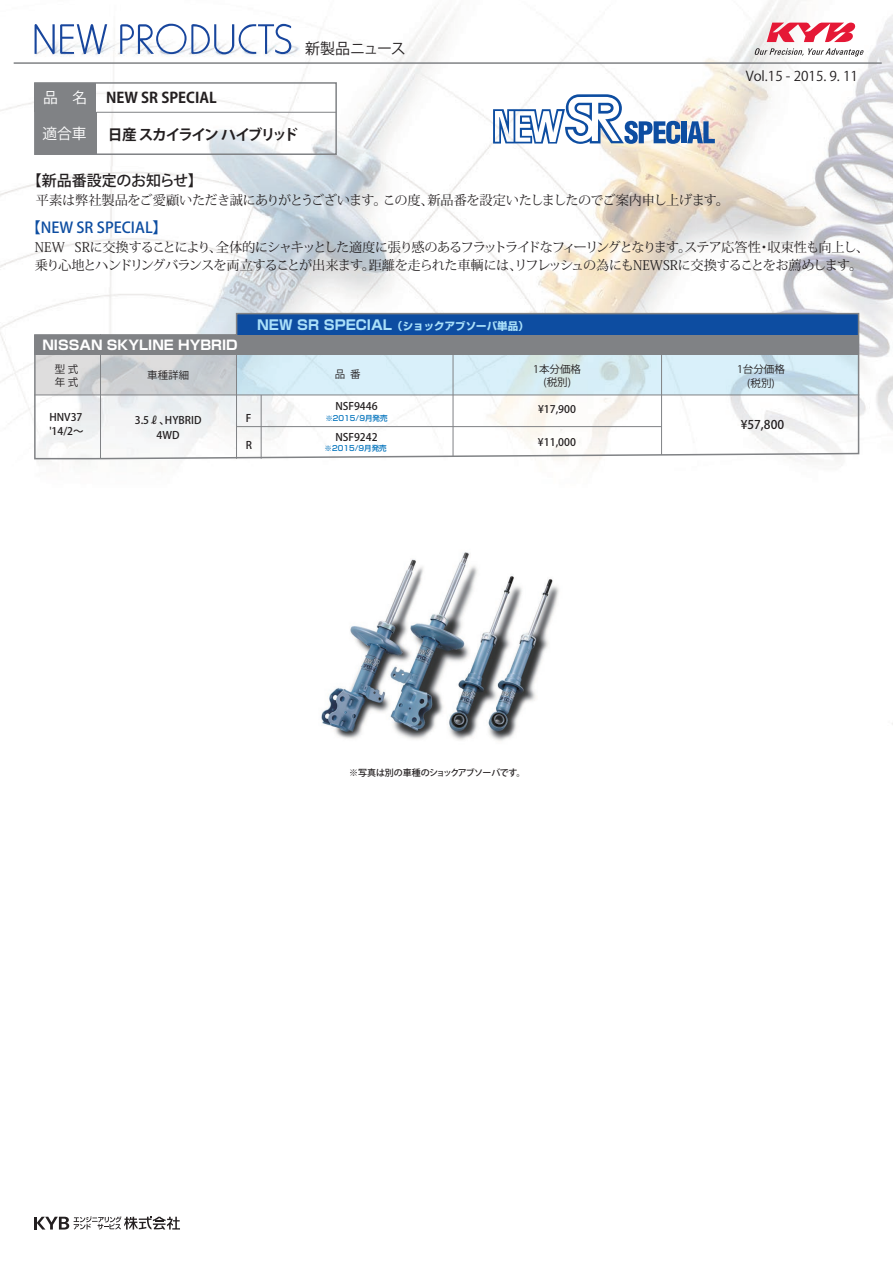
<style>
.page{position:relative;width:893px;height:1263px;background:#fff}
.page>*{position:absolute;margin:0;border:0;box-sizing:border-box;transform-origin:0 0}
.t1{font:500 15px "Koz Go Pro";color:#0d4da1}
.t2{font:500 15px "Koz Go Pro";color:#231f20}
.t3{font:15px "Koz Go Pro";letter-spacing:-.04em;color:#231f20}
.t4{font:14.85px "Koz Go Pro";color:#fff}
.t5{font:700 14.7px "Koz Go Pro";letter-spacing:-.12em;color:#231f20}
.t6{font:700 14.7px "Koz Go Pro";color:#231f20}
.t7{font:13.5px "Koz Go Pro";color:#231f20}
.t8{font:13.2px/18px "Koz Min Pr 6 N";letter-spacing:-.065em;color:#231f20}
.t9{font:13.2px "Koz Min Pr 6 N";letter-spacing:-.035em;color:#231f20}
.t10{font:700 13.2px "Shin Go";color:#fff}
.t11{font:500 12px "Koz Go Pr 6 N";color:#231f20}
.t12{font:500 10.5px/13.5px "Koz Go Pr 6 N";color:#231f20}
.t13{font:10.5px/13.5px "Koz Go Pr 6 N";color:#231f20;text-align:center}
.t14{font:700 10.5px "Shin Go";color:#aae0f9}
.t15{font:500 9px "Koz Go Pr 6 N";letter-spacing:-.04em;color:#231f20}
.t16{font:500 7.5px "Shin Go";color:#0072bc}
.s1{font-size:13.5px}
</style>
<div class="page">
<img style="left:0;top:0;width:893px;height:725px">
<img style="left:283px;top:531px;width:313px;height:210px">
<svg style="left:33px;top:312px;width:827px;height:148px"></svg>
<hr style="left:34px;top:395px;width:825px;height:1px;background:#808285">
<hr style="left:237px;top:426px;width:424px;height:1px;background:#808285">
<hr style="left:236px;top:340px;width:1px;height:119px;background:#808285">
<div style="left:35px;top:83px;width:61px;height:29px;background:#808285"></div>
<div style="left:35px;top:113px;width:61px;height:41px;background:#808285"></div>
<svg style="left:493px;top:94px;width:187px;height:50px"></svg>
<div style="left:681px;top:121px;width:6px;height:22px;background:#0d4da1"></div>
<svg style="left:687px;top:121px;width:28px;height:22px"></svg>
<div style="left:34px;top:82px;width:303px;height:73px;border:2px solid #808285"></div>
<hr style="left:96px;top:112px;width:240px;height:1px;background:#808285">
<svg style="left:34px;top:1216px;width:146px;height:13px"></svg>
<svg style="left:767px;top:23px;width:89px;height:19px"></svg>
<svg style="left:755px;top:48px;width:108px;height:9px"></svg>
<svg style="left:35px;top:24px;width:72px;height:30px"></svg>
<svg style="left:120px;top:24px;width:171px;height:30px"></svg>
<hr style="left:14px;top:62px;width:868px;height:2px;background:#808285">
<p class="t4" style="left:43px;top:88px;width:46px">品　名</p>
<p class="t6" style="left:106px;top:88px;width:112px">NEW SR SPECIAL</p>
<p class="t3" style="left:305px;top:39px;width:102px">新製品ニュース</p>
<p class="t4" style="left:42px;top:123px;width:46px">適合車</p>
<p class="t5" style="left:108px;top:125px;width:192px">日産 スカイライン ハイブリッド</p>
<p class="t7" style="left:746px;top:67px;width:114px">Vol.15 - 2015. 9. 11</p>
<p class="t2" style="left:27px;top:171px;width:177px">【新品番設定のお知らせ】</p>
<p class="t9" style="left:36px;top:193px;width:695px">平素は弊社製品をご愛顧いただき誠にありがとうございます。この度、新品番を設定いたしましたのでご案内申し上げます。</p>
<p class="t1" style="left:26px;top:218px;width:143px">【NEW SR SPECIAL】</p>
<p class="t8" style="left:35px;top:238px;width:835px">NEW SRに交換することにより、全体的にシャキッとした適度に張り感のあるフラットライドなフィーリングとなります。ステア応答性・収束性も向上し、乗り心地とハンドリングバランスを両立することが出来ます。距離を走られた車輌には、リフレッシュの為にもNEWSRに交換することをお薦めします。</p>
<p class="t14" style="left:257px;top:318px;width:273px"><span class="s1">NEW SR SPECIAL</span>（ショックアブソーバ単品）</p>
<p class="t10" style="left:42px;top:336px;width:197px">NISSAN SKYLINE HYBRID</p>
<p class="t13" style="left:55px;top:362px;width:25px;text-align:left">型 式年 式</p>
<p class="t12" style="left:49px;top:411px;width:36px">HNV37 '14/2～</p>
<p class="t12" style="left:246px;top:411px;width:7px">F</p>
<p class="t12" style="left:246px;top:438px;width:8px">R</p>
<p class="t13" style="left:147px;top:368px;width:43px">車種詳細</p>
<p class="t12" style="left:135px;top:413px;width:68px;line-height:15px;text-align:center">3.5ℓ、HYBRID<br>4WD</p>
<p class="t13" style="left:335px;top:368px;width:27px">品 番</p>
<p class="t13" style="left:533px;top:363px;width:49px">1本分価格(税別)</p>
<p class="t13" style="left:737px;top:363px;width:49px">1台分価格(税別)</p>
<p class="t12" style="left:538px;top:402px;width:39px">¥17,900</p>
<p class="t11" style="left:741px;top:418px;width:45px">¥57,800</p>
<p class="t12" style="left:538px;top:435px;width:39px">¥11,000</p>
<p class="t12" style="left:335px;top:400px;width:44px">NSF9446</p>
<p class="t12" style="left:335px;top:430px;width:44px">NSF9242</p>
<p class="t16" style="left:325px;top:413px;width:64px">※2015/9月発売</p>
<p class="t16" style="left:325px;top:443px;width:64px">※2015/9月発売</p>
<p class="t15" style="left:349px;top:768px;width:178px">※写真は別の車種のショックアブソーバです。</p>
</div>
